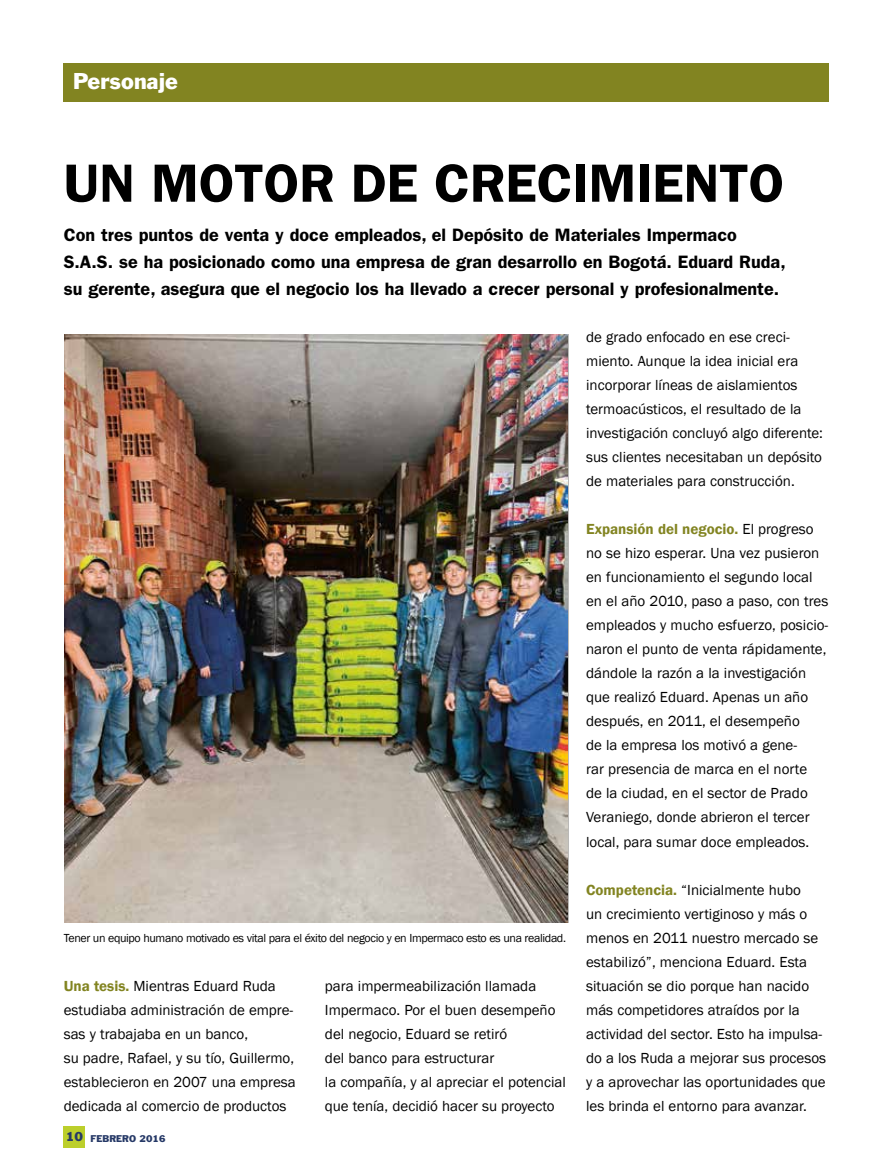
<style>
.page{position:relative;width:893px;height:1170px;background:#fff}
.page>*{position:absolute;margin:0;border:0;box-sizing:border-box;transform-origin:0 0}
.t1{font:600 54px "ITC Franklin Gothic Std";color:#000}
.t2{font:21px "Franklin Gothic BT";color:#fff}
.t3{font:600 18px/27px "ITC Franklin Gothic Std";color:#000}
.t4{font:15px/24px "Franklin Gothic";color:#000}
.t5{font:12px "Franklin Gothic";letter-spacing:-.03em;color:#000}
.t6{font:9px "Franklin Gothic BT";color:#263967}
.s1{font-weight:600;color:#828421}
.s2{font-size:12px}
</style>
<div class="page">
<div style="left:64px;top:1125px;width:21px;height:22px;background:#bccf2b"></div>
<div style="left:64px;top:64px;width:765px;height:38px;background:#828421"></div>
<img style="left:64px;top:335px;width:503px;height:587px">
<h2 class="t2" style="left:73px;top:69px;width:106px">Personaje</h2>
<h1 class="t1" style="left:64px;top:151px;width:722px">UN MOTOR DE CRECIMIENTO</h1>
<p class="t3" style="left:64px;top:221px;width:723px">Con tres puntos de venta y doce empleados, el Depósito de Materiales Impermaco<br>S.A.S. se ha posicionado como una empresa de gran desarrollo en Bogotá. Eduard Ruda, su gerente, asegura que el negocio los ha llevado a crecer personal y profesionalmente.</p>
<p class="t5" style="left:64px;top:930px;width:504px">Tener un equipo humano motivado es vital para el éxito del negocio y en Impermaco esto es una realidad.</p>
<p class="t4" style="left:64px;top:973px;width:233px"><span class="s1">Una tesis.</span> Mientras Eduard Ruda estudiaba administración de empre&shy;sas y trabajaba en un banco,<br>su padre, Rafael, y su tío, Guillermo, establecieron en 2007 una empresa dedicada al comercio de productos</p>
<p class="t4" style="left:325px;top:973px;width:242px">para impermeabilización llamada Impermaco. Por el buen desempeño del negocio, Eduard se retiró<br>del banco para estructurar<br>la compañía, y al apreciar el potencial que tenía, decidió hacer su proyecto</p>
<p class="t6" style="left:66px;top:1133px;width:101px"><span class="s2">10</span> FEBRERO 2016</p>
<p class="t4" style="left:586px;top:325px;width:238px">de grado enfocado en ese creci&shy;miento. Aunque la idea inicial era incorporar líneas de aislamientos termoacústicos, el resultado de la investigación concluyó algo diferente: sus clientes necesitaban un depósito de materiales para construcción.</p>
<p class="t4" style="left:586px;top:517px;width:244px"><span class="s1">Expansión del negocio.</span> El progreso no se hizo esperar. Una vez pusieron en funcionamiento el segundo local en el año 2010, paso a paso, con tres empleados y mucho esfuerzo, posicio&shy;naron el punto de venta rápidamente, dándole la razón a la investigación que realizó Eduard. Apenas un año después, en 2011, el desempeño<br>de la empresa los motivó a gene-<br>rar presencia de marca en el norte<br>de la ciudad, en el sector de Prado Veraniego, donde abrieron el tercer local, para sumar doce empleados.</p>
<p class="t4" style="left:586px;top:877px;width:241px"><span class="s1">Competencia.</span> “Inicialmente hubo<br>un crecimiento vertiginoso y más o menos en 2011 nuestro mercado se estabilizó”, menciona Eduard. Esta situación se dio porque han nacido más competidores atraídos por la actividad del sector. Esto ha impulsa&shy;do a los Ruda a mejorar sus procesos y a aprovechar las oportunidades que les brinda el entorno para avanzar.</p>
</div>
